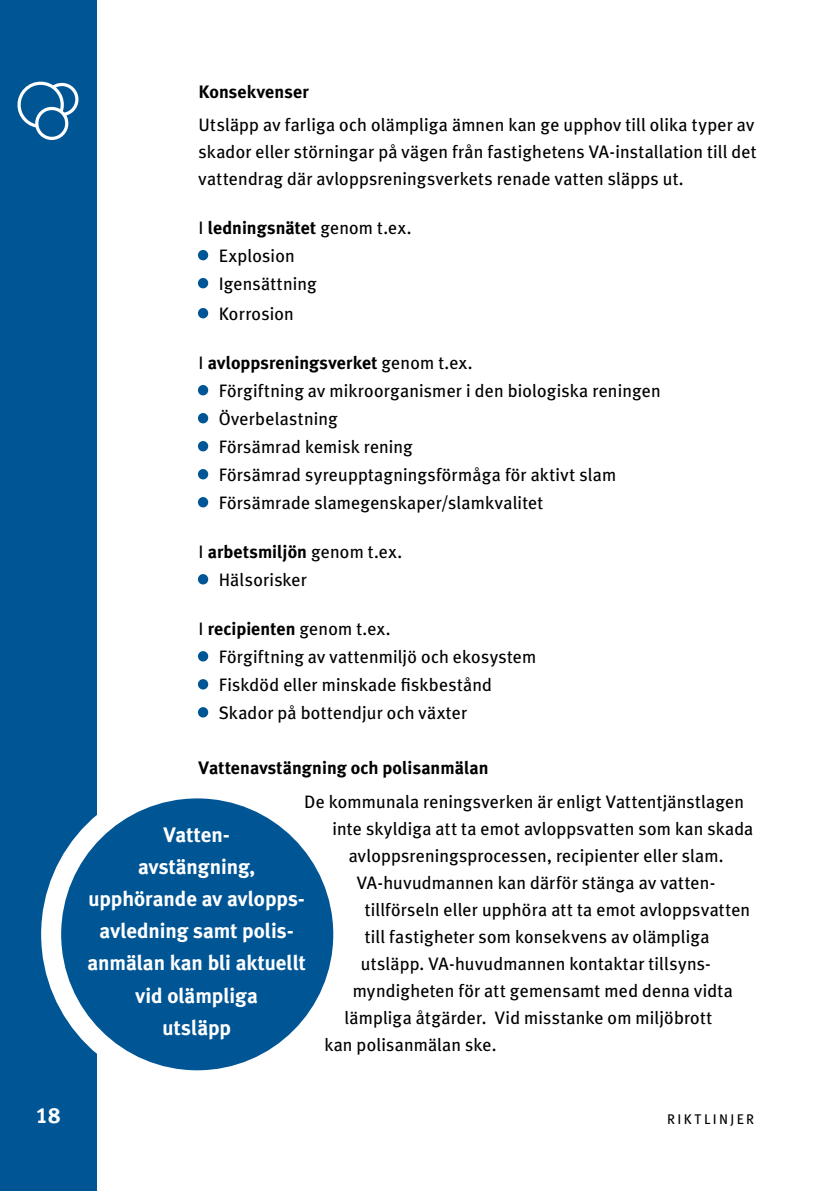
<style>
.page{position:relative;width:840px;height:1191px;background:#fff}
.page>*{position:absolute;margin:0;border:0;box-sizing:border-box;transform-origin:0 0}
.t1{font:22px "Meta Bold LF";color:#fff}
.t2{font:700 21px/32px "Meta Plus";letter-spacing:-.005em;color:#fff;text-align:center}
.t3{font:18px/27px "Meta Plus";letter-spacing:.01em;color:#000}
.t4{font:700 18px "Meta Plus";letter-spacing:.005em;color:#000}
.t5{font:14px "Meta Plus";letter-spacing:.165em;color:#000}
.s1{font-weight:400}
.s2{color:#005595}
.s3{font-weight:700}
</style>
<div class="page">
<div style="left:0;top:0;width:96px;height:1191px;background:#005595"></div>
<svg style="left:17px;top:82px;width:61px;height:58px"></svg>
<div style="left:51px;top:788px;width:292px;height:292px;background:#005595;border-radius:50%"></div>
<div style="left:41px;top:778px;width:312px;height:312px;border:20px solid #fff;border-radius:50%"></div>
<div style="left:198px;top:250px;width:10px;height:10px;border:4px solid #005595;border-radius:50%"></div>
<div style="left:198px;top:278px;width:10px;height:10px;border:4px solid #005595;border-radius:50%"></div>
<div style="left:198px;top:308px;width:10px;height:10px;border:4px solid #005595;border-radius:50%"></div>
<div style="left:198px;top:385px;width:10px;height:10px;border:4px solid #005595;border-radius:50%"></div>
<div style="left:198px;top:413px;width:10px;height:10px;border:4px solid #005595;border-radius:50%"></div>
<div style="left:198px;top:441px;width:10px;height:10px;border:4px solid #005595;border-radius:50%"></div>
<div style="left:198px;top:469px;width:10px;height:10px;border:4px solid #005595;border-radius:50%"></div>
<div style="left:198px;top:497px;width:10px;height:10px;border:4px solid #005595;border-radius:50%"></div>
<div style="left:198px;top:574px;width:10px;height:10px;border:4px solid #005595;border-radius:50%"></div>
<div style="left:198px;top:651px;width:10px;height:10px;border:4px solid #005595;border-radius:50%"></div>
<div style="left:198px;top:679px;width:10px;height:10px;border:4px solid #005595;border-radius:50%"></div>
<div style="left:198px;top:707px;width:10px;height:10px;border:4px solid #005595;border-radius:50%"></div>
<p class="t4" style="left:198px;top:81px;width:112px">Konsekvenser</p>
<p class="t3" style="left:198px;top:111px;width:559px">Utsläpp av farliga och olämpliga ämnen kan ge upphov till olika typer av skador eller störningar på vägen från fastighetens VA-installation till det vattendrag där avloppsreningsverkets renade vatten släpps ut.</p>
<p class="t4" style="left:198px;top:217px;width:214px"><span class="s1">I</span> ledningsnätet <span class="s1">genom t.ex.</span></p>
<p class="t3" style="left:198px;top:242px;width:97px"><span class="s2">•</span> Explosion</p>
<p class="t3" style="left:198px;top:270px;width:119px"><span class="s2">•</span> Igensättning</p>
<p class="t3" style="left:198px;top:300px;width:97px"><span class="s2">•</span> Korrosion</p>
<p class="t4" style="left:198px;top:352px;width:275px"><span class="s1">I</span> avloppsreningsverket <span class="s1">genom t.ex.</span></p>
<p class="t3" style="left:198px;top:377px;width:463px"><span class="s2">•</span> Förgiftning av mikroorganismer i den biologiska reningen</p>
<p class="t3" style="left:198px;top:405px;width:140px"><span class="s2">•</span> Överbelastning</p>
<p class="t3" style="left:198px;top:433px;width:215px"><span class="s2">•</span> Försämrad kemisk rening</p>
<p class="t3" style="left:198px;top:461px;width:419px"><span class="s2">•</span> Försämrad syreupptagningsförmåga för aktivt slam</p>
<p class="t3" style="left:198px;top:489px;width:346px"><span class="s2">•</span> Försämrade slamegenskaper/slamkvalitet</p>
<p class="t4" style="left:198px;top:541px;width:205px"><span class="s1">I</span> arbetsmiljön <span class="s1">genom t.ex.</span></p>
<p class="t3" style="left:198px;top:566px;width:110px"><span class="s2">•</span> Hälsorisker</p>
<p class="t3" style="left:198px;top:615px;width:193px">I <span class="s3">recipienten</span> genom t.ex.</p>
<p class="t3" style="left:198px;top:643px;width:339px"><span class="s2">•</span> Förgiftning av vattenmiljö och ekosystem</p>
<p class="t3" style="left:198px;top:671px;width:295px"><span class="s2">•</span> Fiskdöd eller minskade fiskbestånd</p>
<p class="t3" style="left:198px;top:699px;width:270px"><span class="s2">•</span> Skador på bottendjur och växter</p>
<p class="t4" style="left:198px;top:757px;width:291px">Vattenavstängning och polisanmälan</p>
<p class="t3" style="left:304px;top:788px;width:441px">De kommunala reningsverken är enligt Vattentjänstlagen</p>
<p class="t3" style="left:332px;top:815px;width:422px">inte skyldiga att ta emot avloppsvatten som kan skada</p>
<p class="t3" style="left:348px;top:842px;width:376px">avloppsreningsprocessen, recipienter eller slam.</p>
<p class="t3" style="left:356px;top:869px;width:360px">VA-huvudmannen kan därför stänga av vatten-</p>
<p class="t3" style="left:364px;top:896px;width:386px">tillförseln eller upphöra att ta emot avloppsvatten</p>
<p class="t3" style="left:364px;top:923px;width:346px">till fastigheter som konsekvens av olämpliga</p>
<p class="t3" style="left:360px;top:950px;width:351px">utsläpp. VA-huvudmannen kontaktar tillsyns-</p>
<p class="t3" style="left:352px;top:977px;width:381px">myndigheten för att gemensamt med denna vidta</p>
<p class="t3" style="left:344px;top:1004px;width:369px">lämpliga åtgärder. Vid misstanke om miljöbrott</p>
<p class="t3" style="left:324px;top:1031px;width:174px">kan polisanmälan ske.</p>
<p class="t2" style="left:87px;top:819px;width:220px">Vatten-<br>avstängning, upphörande av avlopps&shy;avledning samt polis&shy;anmälan kan bli aktuellt vid olämpliga<br>utsläpp</p>
<p class="t1" style="left:36px;top:1102px;width:25px">18</p>
<p class="t5" style="left:666px;top:1111px;width:89px">RIKTLINJER</p>
</div>
